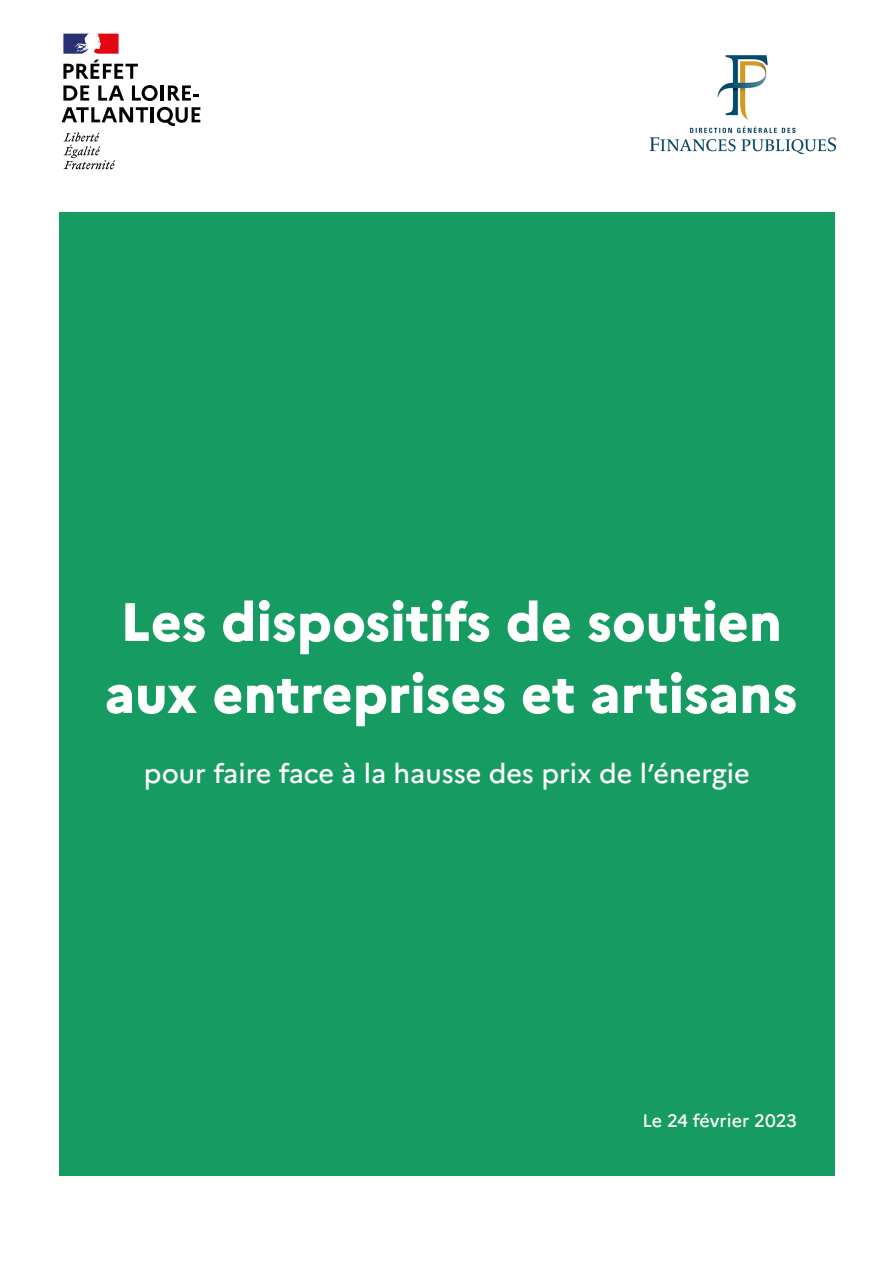
<style>
.page{position:relative;width:893px;height:1263px;background:#fff}
.page>*{position:absolute;margin:0;border:0;box-sizing:border-box;transform-origin:0 0}
.t1{font:800 54px/72px "Marianne";color:#fff}
.t2{font:500 27px "Marianne";color:#fff}
.t3{font:500 18px "Marianne";letter-spacing:-.005em;color:#fff}
</style>
<div class="page">
<svg style="left:63px;top:85px;width:26px;height:16px"></svg>
<svg style="left:98px;top:85px;width:26px;height:16px"></svg>
<svg style="left:132px;top:85px;width:26px;height:16px"></svg>
<hr style="left:161px;top:85px;width:3px;height:16px;background:#010202">
<svg style="left:168px;top:85px;width:30px;height:16px"></svg>
<svg style="left:62px;top:107px;width:86px;height:15px"></svg>
<hr style="left:151px;top:107px;width:3px;height:15px;background:#010202">
<svg style="left:157px;top:107px;width:43px;height:19px"></svg>
<svg style="left:63px;top:132px;width:52px;height:37px"></svg>
<svg style="left:63px;top:34px;width:75px;height:45px"></svg>
<div style="left:59px;top:213px;width:776px;height:963px;background:#169b62"></div>
<img style="left:649px;top:55px;width:187px;height:100px">
<p class="t1" style="left:105px;top:586px;width:694px">Les dispositifs de soutien aux entreprises et artisans</p>
<p class="t2" style="left:144px;top:757px;width:607px">pour faire face à la hausse des prix de l’énergie</p>
<p class="t3" style="left:642px;top:1110px;width:156px">Le 24 février 2023</p>
</div>
